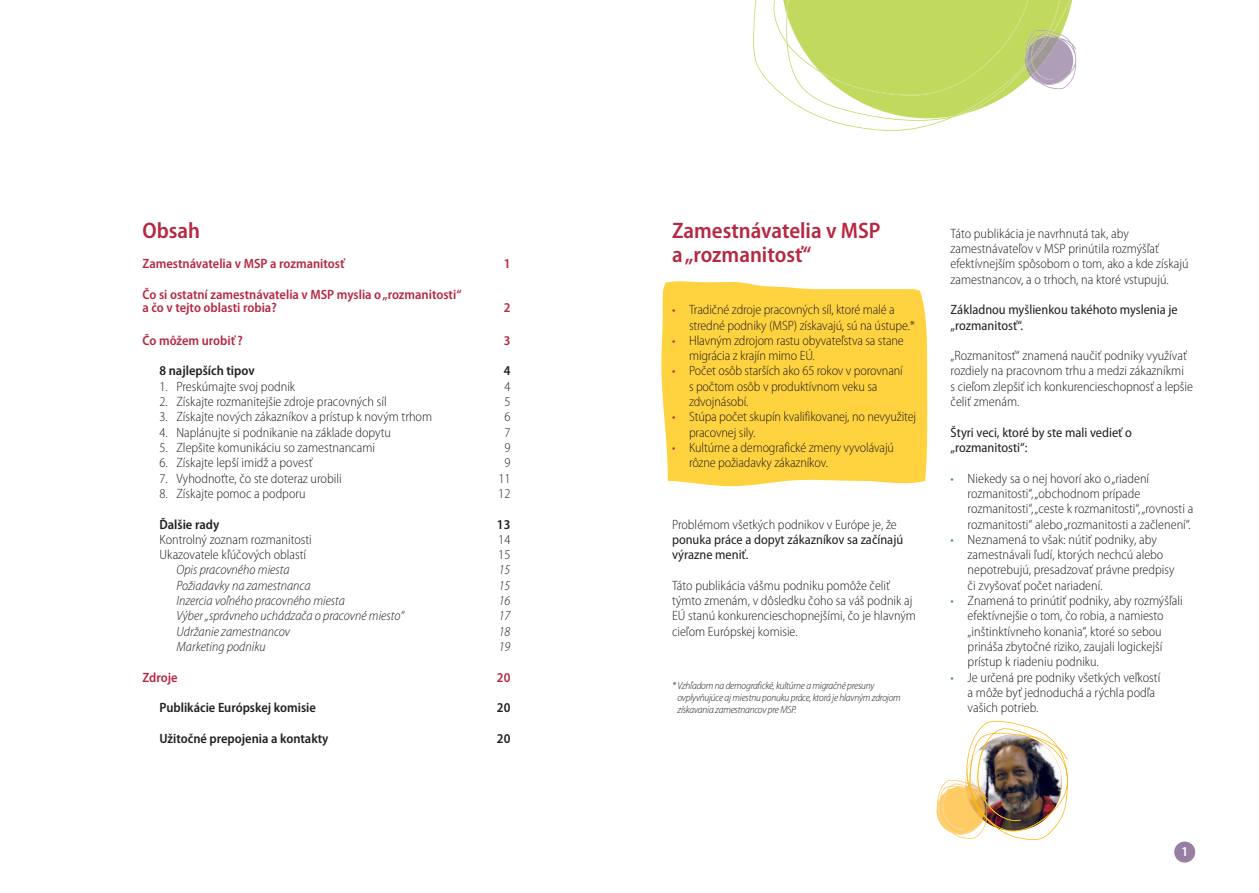
<style>
.page{position:relative;width:1259px;height:893px;background:#fff}
.page>*{position:absolute;margin:0;border:0;box-sizing:border-box;transform-origin:0 0}
.t1{font:600 semi-condensed 22.5px/24px "Myriad Pro";color:#b62841}
.t2{font:300 semi-condensed 13.5px/15.3px "Myriad Pro";color:#231f20}
.t3{font:italic 300 semi-condensed 13.5px "Myriad Pro";color:#231f20}
.t4{font:semi-condensed 13.5px/15.3px "Myriad Pro";color:#231f20}
.t5{font:600 semi-condensed 13.5px/13.5px "Myriad Pro";color:#b62841}
.t6{font:600 semi-condensed 13.5px "Myriad Pro";color:#231f20}
.t7{font:600 semi-condensed 13.5px "Myriad Pro";color:#fff}
.t8{font:italic 300 semi-condensed 10.5px/12px "Myriad Pro";letter-spacing:-.02em;color:#231f20}
.s1{color:#b62841}
.s2{color:#4986a8}
</style>
<div class="page">
<div style="left:661px;top:281px;width:266px;height:205px;background:#ffd33f"></div>
<svg style="left:753px;top:0;width:324px;height:131px"></svg>
<div style="left:1174px;top:842px;width:21px;height:20px;background:#967fa2;border-radius:50%"></div>
<img style="left:936px;top:721px;width:132px;height:119px">
<h1 class="t1" style="left:142px;top:220px;width:59px">Obsah</h1>
<p class="t5" style="left:142px;top:258px;width:204px">Zamestnávatelia v MSP a rozmanitosť</p>
<p class="t5" style="left:504px;top:258px;width:8px">1</p>
<p class="t5" style="left:142px;top:289px;width:320px">Čo si ostatní zamestnávatelia v MSP myslia o „rozmanitosti“ a čo v tejto oblasti robia?</p>
<p class="t5" style="left:504px;top:303px;width:8px">2</p>
<p class="t5" style="left:142px;top:335px;width:102px">Čo môžem urobiť ?</p>
<p class="t5" style="left:504px;top:335px;width:8px">3</p>
<p class="t6" style="left:159px;top:366px;width:97px">8 najlepších tipov</p>
<p class="t6" style="left:504px;top:366px;width:8px">4</p>
<p class="t2" style="left:159px;top:380px;width:137px">1. Preskúmajte svoj podnik</p>
<p class="t2" style="left:504px;top:380px;width:8px">4</p>
<p class="t2" style="left:159px;top:395px;width:229px">2. Získajte rozmanitejšie zdroje pracovných síl</p>
<p class="t2" style="left:504px;top:395px;width:8px">5</p>
<p class="t2" style="left:159px;top:411px;width:274px">3. Získajte nových zákazníkov a prístup k novým trhom</p>
<p class="t2" style="left:504px;top:411px;width:8px">6</p>
<p class="t2" style="left:159px;top:426px;width:233px">4. Naplánujte si podnikanie na základe dopytu</p>
<p class="t2" style="left:504px;top:426px;width:8px">7</p>
<p class="t2" style="left:159px;top:441px;width:217px">5. Zlepšite komunikáciu so zamestnancami</p>
<p class="t2" style="left:504px;top:441px;width:8px">9</p>
<p class="t2" style="left:159px;top:457px;width:155px">6. Získajte lepší imidž a povesť</p>
<p class="t2" style="left:504px;top:457px;width:8px">9</p>
<p class="t2" style="left:159px;top:472px;width:184px">7. Vyhodnoťte, čo ste doteraz urobili</p>
<p class="t2" style="left:498px;top:472px;width:14px">11</p>
<p class="t2" style="left:159px;top:487px;width:148px">8. Získajte pomoc a podporu</p>
<p class="t2" style="left:498px;top:487px;width:14px">12</p>
<p class="t6" style="left:159px;top:519px;width:61px">Ďalšie rady</p>
<p class="t6" style="left:497px;top:519px;width:15px">13</p>
<p class="t2" style="left:159px;top:533px;width:154px">Kontrolný zoznam rozmanitosti</p>
<p class="t2" style="left:498px;top:533px;width:14px">14</p>
<p class="t2" style="left:159px;top:548px;width:148px">Ukazovatele kľúčových oblastí</p>
<p class="t2" style="left:498px;top:548px;width:14px">15</p>
<p class="t3" style="left:176px;top:565px;width:115px">Opis pracovného miesta</p>
<p class="t3" style="left:499px;top:565px;width:13px">15</p>
<p class="t3" style="left:176px;top:580px;width:136px">Požiadavky na zamestnanca</p>
<p class="t3" style="left:499px;top:580px;width:13px">15</p>
<p class="t3" style="left:176px;top:595px;width:170px">Inzercia voľného pracovného miesta</p>
<p class="t3" style="left:499px;top:595px;width:13px">16</p>
<p class="t3" style="left:176px;top:611px;width:229px">Výber „správneho uchádzača o pracovné miesto“</p>
<p class="t3" style="left:499px;top:611px;width:13px">17</p>
<p class="t3" style="left:176px;top:626px;width:115px">Udržanie zamestnancov</p>
<p class="t3" style="left:499px;top:626px;width:13px">18</p>
<p class="t3" style="left:176px;top:641px;width:91px">Marketing podniku</p>
<p class="t3" style="left:499px;top:641px;width:13px">19</p>
<p class="t5" style="left:142px;top:672px;width:37px">Zdroje</p>
<p class="t5" style="left:497px;top:672px;width:15px">20</p>
<p class="t6" style="left:159px;top:703px;width:158px">Publikácie Európskej komisie</p>
<p class="t6" style="left:497px;top:703px;width:15px">20</p>
<p class="t6" style="left:159px;top:733px;width:170px">Užitočné prepojenia a kontakty</p>
<p class="t6" style="left:497px;top:733px;width:15px">20</p>
<h1 class="t1" style="left:672px;top:220px;width:210px">Zamestnávatelia v MSP a „rozmanitosť“</h1>
<p class="t2" style="left:689px;top:303px;width:227px;text-indent:-17px"><span class="s1">•</span> Tradičné zdroje pracovných síl, ktoré malé a stredné podniky (MSP) získavajú, sú na ústupe.*</p>
<p class="t2" style="left:689px;top:334px;width:216px;text-indent:-17px"><span class="s1">•</span> Hlavným zdrojom rastu obyvateľstva sa stane migrácia z krajín mimo EÚ.</p>
<p class="t2" style="left:689px;top:365px;width:215px;text-indent:-17px"><span class="s1">•</span> Počet osôb starších ako 65 rokov v porovnaní s počtom osôb v produktívnom veku sa zdvojnásobí.</p>
<p class="t2" style="left:689px;top:411px;width:229px;text-indent:-17px"><span class="s1">•</span> Stúpa počet skupín kvalifikovanej, no nevyužitej pracovnej sily.</p>
<p class="t2" style="left:689px;top:441px;width:206px;text-indent:-17px"><span class="s1">•</span> Kultúrne a demografické zmeny vyvolávajú rôzne požiadavky zákazníkov.</p>
<p class="t2" style="left:672px;top:518px;width:226px">Problémom všetkých podnikov v Európe je, že</p>
<p class="t4" style="left:672px;top:533px;width:233px">ponuka práce a dopyt zákazníkov sa začínajú výrazne meniť.</p>
<p class="t2" style="left:672px;top:579px;width:245px">Táto publikácia vášmu podniku pomôže čeliť týmto zmenám, v dôsledku čoho sa váš podnik aj EÚ stanú konkurencieschopnejšími, čo je hlavným cieľom Európskej komisie.</p>
<p class="t8" style="left:677px;top:680px;width:225px;text-indent:-5px">* Vzhľadom na demografické, kultúrne a migračné presuny ovplyvňujúce aj miestnu ponuku práce, ktorá je hlavným zdrojom získavania zamestnancov pre MSP.</p>
<p class="t2" style="left:950px;top:227px;width:240px">Táto publikácia je navrhnutá tak, aby zamestnávateľov v MSP prinútila rozmýšľať efektívnejším spôsobom o tom, ako a kde získajú zamestnancov, a o trhoch, na ktoré vstupujú.</p>
<p class="t4" style="left:950px;top:303px;width:229px">Základnou myšlienkou takéhoto myslenia je „rozmanitosť“.</p>
<p class="t2" style="left:950px;top:349px;width:244px">„Rozmanitosť“ znamená naučiť podniky využívať rozdiely na pracovnom trhu a medzi zákazníkmi<br>s cieľom zlepšiť ich konkurencieschopnosť a lepšie čeliť zmenám.</p>
<p class="t4" style="left:950px;top:426px;width:183px">Štyri veci, ktoré by ste mali vedieť o „rozmanitosti“:</p>
<p class="t2" style="left:967px;top:472px;width:227px;text-indent:-17px"><span class="s2">•</span> Niekedy sa o nej hovorí ako o „riadení rozmanitosti“, „obchodnom prípade rozmanitosti“, „ceste k rozmanitosti“, „rovnosti a rozmanitosti“ alebo „rozmanitosti a začlenení“.</p>
<p class="t2" style="left:967px;top:533px;width:208px;text-indent:-17px"><span class="s2">•</span> Neznamená to však: nútiť podniky, aby zamestnávali ľudí, ktorých nechcú alebo nepotrebujú, presadzovať právne predpisy či zvyšovať počet nariadení.</p>
<p class="t2" style="left:967px;top:594px;width:217px;text-indent:-17px"><span class="s2">•</span> Znamená to prinútiť podniky, aby rozmýšľali efektívnejšie o tom, čo robia, a namiesto „inštinktívneho konania“, ktoré so sebou prináša zbytočné riziko, zaujali logickejší prístup k riadeniu podniku.</p>
<p class="t2" style="left:967px;top:671px;width:194px;text-indent:-17px"><span class="s2">•</span> Je určená pre podniky všetkých veľkostí a môže byť jednoduchá a rýchla podľa vašich potrieb.</p>
<p class="t7" style="left:1181px;top:847px;width:8px">1</p>
</div>
